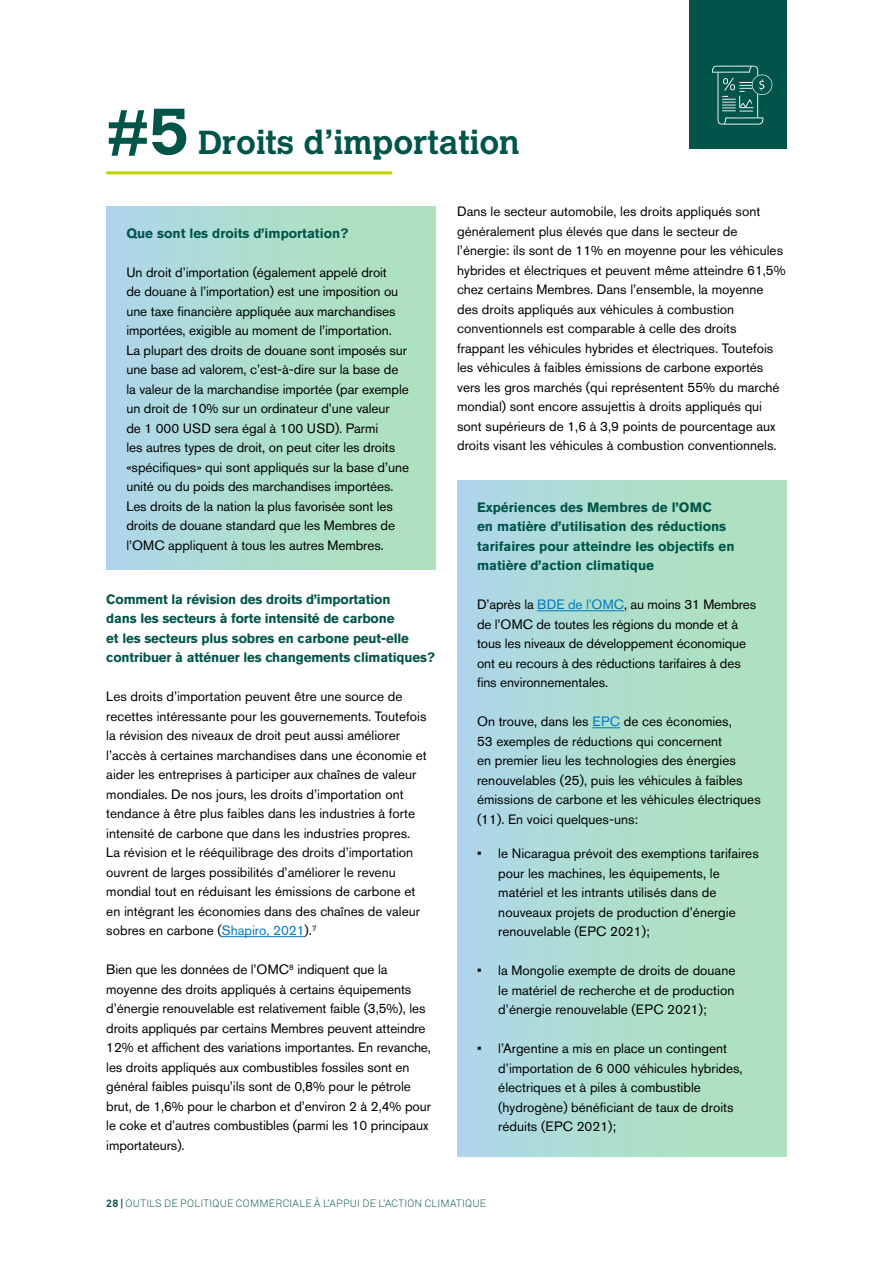
<style>
.page{position:relative;width:893px;height:1263px;background:#fff}
.page>*{position:absolute;margin:0;border:0;box-sizing:border-box;transform-origin:0 0}
.t1{font:700 33px "Calvert MT Std";color:#00544a}
.t2{font:13.5px/19.5px "Akzidenz Grotesk BE";color:#000}
.t3{font:700 13.5px/19.5px "Akzidenz Grotesk BE";letter-spacing:-.01em;color:#00544a}
.t4{font:300 10.5px "Akkurat Pro";letter-spacing:.025em;color:#00544a}
.s1{font-size:64.5px}
.s2{color:#0079c1}
.s3{font-weight:700}
</style>
<div class="page">
<hr style="left:106px;top:171px;width:286px;height:3px;background:#c0d100">
<div style="left:689px;top:0;width:98px;height:149px;background:#00544a"></div>
<svg style="left:712px;top:66px;width:60px;height:59px"></svg>
<div style="left:106px;top:206px;width:330px;height:363px;background:linear-gradient(to right,#aed7e6,#aee3b8)"></div>
<div style="left:457px;top:480px;width:330px;height:677px;background:linear-gradient(to right,#aed7e6,#aee3b8)"></div>
<hr style="left:537px;top:610px;width:87px;height:1px;background:#0079c1">
<svg style="left:592px;top:727px;width:28px;height:1px"></svg>
<hr style="left:222px;top:936px;width:83px;height:1px;background:#0079c1">
<h1 class="t1" style="left:106px;top:122px;width:415px"><span class="s1">#5</span> Droits d’importation</h1>
<p class="t3" style="left:126px;top:223px;width:224px">Que sont les droits d’importation?</p>
<p class="t2" style="left:126px;top:262px;width:284px">Un droit d’importation (également appelé droit<br>de douane à l’importation) est une imposition ou une taxe financière appliquée aux marchandises importées, exigible au moment de l’importation.<br>La plupart des droits de douane sont imposés sur une base ad valorem, c’est-à-dire sur la base de la valeur de la marchandise importée (par exemple un droit de 10% sur un ordinateur d’une valeur<br>de 1 000 USD sera égal à 100 USD). Parmi<br>les autres types de droit, on peut citer les droits «spécifiques» qui sont appliqués sur la base d’une unité ou du poids des marchandises importées.<br>Les droits de la nation la plus favorisée sont les droits de douane standard que les Membres de l’OMC appliquent à tous les autres Membres.</p>
<p class="t3" style="left:106px;top:589px;width:330px">Comment la révision des droits d’importation<br>dans les secteurs à forte intensité de carbone<br>et les secteurs plus sobres en carbone peut-elle contribuer à atténuer les changements climatiques?</p>
<p class="t2" style="left:106px;top:687px;width:322px">Les droits d’importation peuvent être une source de recettes intéressante pour les gouvernements. Toutefois la révision des niveaux de droit peut aussi améliorer l’accès à certaines marchandises dans une économie et aider les entreprises à participer aux chaînes de valeur mondiales. De nos jours, les droits d’importation ont tendance à être plus faibles dans les industries à forte intensité de carbone que dans les industries propres.<br>La révision et le rééquilibrage des droits d’importation ouvrent de larges possibilités d’améliorer le revenu mondial tout en réduisant les émissions de carbone et en intégrant les économies dans des chaînes de valeur sobres en carbone (<span class="s2">Shapiro, 2021</span>).<sup>7</sup></p>
<p class="t2" style="left:106px;top:960px;width:326px">Bien que les données de l’OMC<sup>8</sup> indiquent que la moyenne des droits appliqués à certains équipements d’énergie renouvelable est relativement faible (3,5%), les droits appliqués par certains Membres peuvent atteindre 12% et affichent des variations importantes. En revanche, les droits appliqués aux combustibles fossiles sont en général faibles puisqu’ils sont de 0,8% pour le pétrole brut, de 1,6% pour le charbon et d’environ 2 à 2,4% pour le coke et d’autres combustibles (parmi les 10 principaux importateurs).</p>
<p class="t2" style="left:457px;top:202px;width:330px">Dans le secteur automobile, les droits appliqués sont généralement plus élevés que dans le secteur de l’énergie: ils sont de 11% en moyenne pour les véhicules hybrides et électriques et peuvent même atteindre 61,5% chez certains Membres. Dans l’ensemble, la moyenne des droits appliqués aux véhicules à combustion conventionnels est comparable à celle des droits frappant les véhicules hybrides et électriques. Toutefois les véhicules à faibles émissions de carbone exportés vers les gros marchés (qui représentent 55% du marché mondial) sont encore assujettis à droits appliqués qui sont supérieurs de 1,6 à 3,9 points de pourcentage aux droits visant les véhicules à combustion conventionnels.</p>
<p class="t3" style="left:477px;top:497px;width:259px">Expériences des Membres de l’OMC<br>en matière d’utilisation des réductions tarifaires pour atteindre les objectifs en matière d’action climatique</p>
<p class="t2" style="left:477px;top:595px;width:281px">D’après la <span class="s2">BDE de l’OMC</span>, au moins 31 Membres de l’OMC de toutes les régions du monde et à tous les niveaux de développement économique ont eu recours à des réductions tarifaires à des fins environnementales.</p>
<p class="t2" style="left:477px;top:712px;width:285px">On trouve, dans les <span class="s2">EPC</span> de ces économies,<br>53 exemples de réductions qui concernent<br>en premier lieu les technologies des énergies renouvelables (25), puis les véhicules à faibles émissions de carbone et les véhicules électriques (11). En voici quelques-uns:</p>
<p class="t2" style="left:498px;top:844px;width:262px;text-indent:-21px">• le Nicaragua prévoit des exemptions tarifaires pour les machines, les équipements, le matériel et les intrants utilisés dans de nouveaux projets de production d’énergie renouvelable (EPC 2021);</p>
<p class="t2" style="left:498px;top:961px;width:239px;text-align:justify;text-indent:-21px">• la Mongolie exempte de droits de douane le matériel de recherche et de production d’énergie renouvelable (EPC 2021);</p>
<p class="t2" style="left:498px;top:1039px;width:246px;text-indent:-21px">• l’Argentine a mis en place un contingent d’importation de 6 000 véhicules hybrides, électriques et à piles à combustible (hydrogène) bénéficiant de taux de droits réduits (EPC 2021);</p>
<p class="t4" style="left:106px;top:1197px;width:381px"><span class="s3">28 |</span> OUTILS DE POLITIQUE COMMERCIALE À L’APPUI DE L’ACTION CLIMATIQUE</p>
</div>
